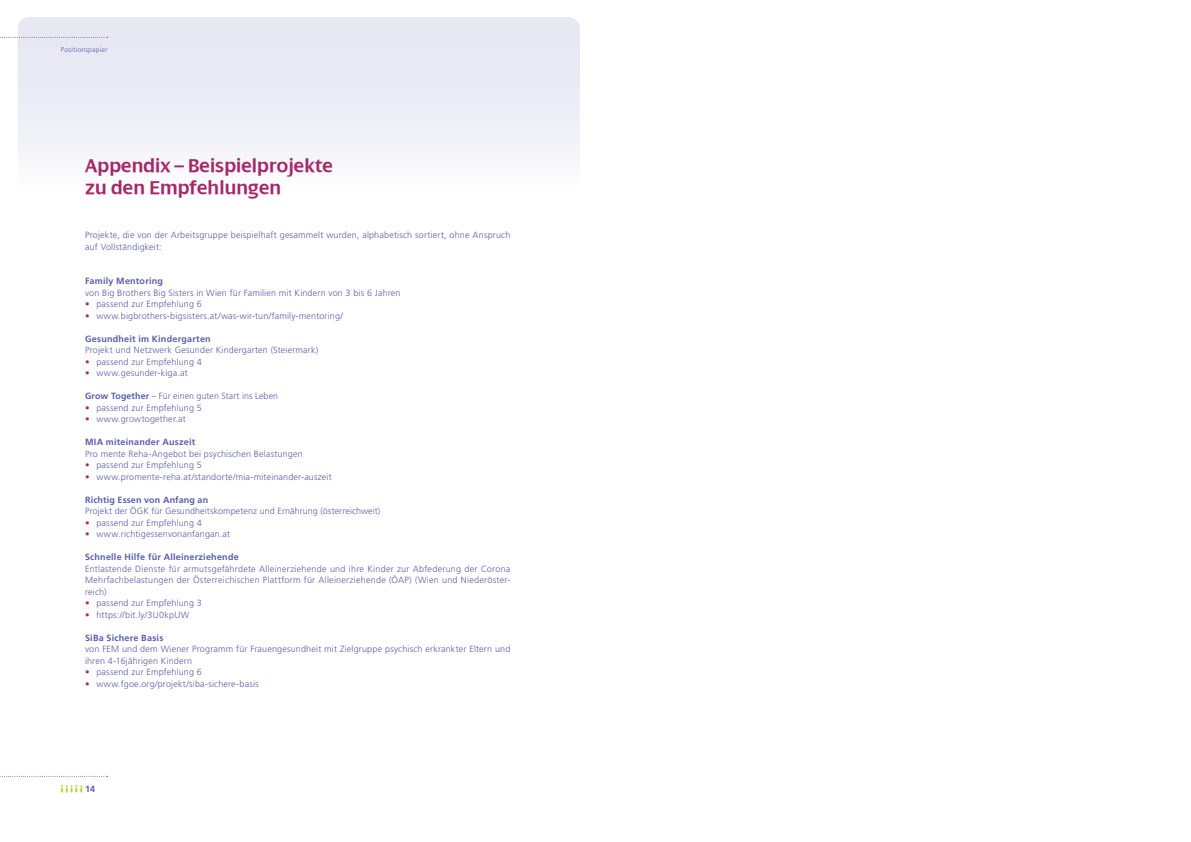
<style>
.page{position:relative;width:1191px;height:842px;background:#fff}
.page>*{position:absolute;margin:0;border:0;box-sizing:border-box;transform-origin:0 0}
.t1{font:600 20px/22px "Dialog";letter-spacing:.005em;color:#a52869}
.t2{font:300 9px/11.5px "Frutiger";letter-spacing:.02em;color:#585da9}
.t3{font:700 9px "Frutiger";letter-spacing:.025em;color:#585da9}
.t4{font:300 7px "Frutiger";letter-spacing:.02em;color:#585da9}
.s1{color:#a52869}
.s2{font-weight:700}
</style>
<div class="page">
<div style="left:18px;top:17px;width:562px;height:172px;background:linear-gradient(to bottom,#e4e4f1,#fafafc);border-radius:11px"></div>
<svg style="left:0;top:776px;width:108px;height:1px"></svg>
<svg style="left:61px;top:785px;width:21px;height:7px"></svg>
<svg style="left:0;top:37px;width:108px;height:1px"></svg>
<p class="t4" style="left:61px;top:45px;width:48px">Positionspapier</p>
<h1 class="t1" style="left:85px;top:154px;width:249px">Appendix – Beispielprojekte zu den Empfehlungen</h1>
<p class="t2" style="left:85px;top:230px;width:427px">Projekte, die von der Arbeitsgruppe beispielhaft gesammelt wurden, alphabetisch sortiert, ohne Anspruch auf Vollständigkeit:</p>
<p class="t3" style="left:85px;top:276px;width:79px">Family Mentoring</p>
<p class="t2" style="left:85px;top:287px;width:317px">von Big Brothers Big Sisters in Wien für Familien mit Kindern von 3 bis 6 Jahren</p>
<p class="t2" style="left:85px;top:299px;width:118px"><span class="s1">•</span> passend zur Empfehlung 6</p>
<p class="t2" style="left:85px;top:310px;width:259px"><span class="s1">•</span> www.bigbrothers-bigsisters.at/was-wir-tun/family-mentoring/</p>
<p class="t3" style="left:85px;top:333px;width:127px">Gesundheit im Kindergarten</p>
<p class="t2" style="left:85px;top:345px;width:235px">Projekt und Netzwerk Gesunder Kindergarten (Steiermark)</p>
<p class="t2" style="left:85px;top:356px;width:118px"><span class="s1">•</span> passend zur Empfehlung 4</p>
<p class="t2" style="left:85px;top:368px;width:104px"><span class="s1">•</span> www.gesunder-kiga.at</p>
<p class="t2" style="left:85px;top:391px;width:194px"><span class="s2">Grow Together</span> – Für einen guten Start ins Leben</p>
<p class="t2" style="left:85px;top:402px;width:118px"><span class="s1">•</span> passend zur Empfehlung 5</p>
<p class="t2" style="left:85px;top:414px;width:102px"><span class="s1">•</span> www.growtogether.at</p>
<p class="t3" style="left:85px;top:437px;width:112px">MIA miteinander Auszeit</p>
<p class="t2" style="left:85px;top:448px;width:219px">Pro mente Reha-Angebot bei psychischen Belastungen</p>
<p class="t2" style="left:85px;top:460px;width:118px"><span class="s1">•</span> passend zur Empfehlung 5</p>
<p class="t2" style="left:85px;top:471px;width:248px"><span class="s1">•</span> www.promente-reha.at/standorte/mia-miteinander-auszeit</p>
<p class="t3" style="left:85px;top:494px;width:125px">Richtig Essen von Anfang an</p>
<p class="t2" style="left:85px;top:506px;width:297px">Projekt der ÖGK für Gesundheitskompetenz und Ernährung (österreichweit)</p>
<p class="t2" style="left:85px;top:517px;width:118px"><span class="s1">•</span> passend zur Empfehlung 4</p>
<p class="t2" style="left:85px;top:529px;width:147px"><span class="s1">•</span> www.richtigessenvonanfangan.at</p>
<p class="t3" style="left:85px;top:552px;width:155px">Schnelle Hilfe für Alleinerziehende</p>
<p class="t2" style="left:85px;top:563px;width:427px;text-align:justify">Entlastende Dienste für armutsgefährdete Alleinerziehende und ihre Kinder zur Abfederung der Corona Mehrfachbelastungen der Österreichischen Plattform für Alleinerziehende (ÖAP) (Wien und Niederöster&shy;reich)</p>
<p class="t2" style="left:85px;top:598px;width:118px"><span class="s1">•</span> passend zur Empfehlung 3</p>
<p class="t2" style="left:85px;top:609px;width:106px"><span class="s1">•</span> https://bit.ly/3U0kpUW</p>
<p class="t3" style="left:85px;top:632px;width:80px">SiBa Sichere Basis</p>
<p class="t2" style="left:85px;top:644px;width:427px">von FEM und dem Wiener Programm für Frauengesundheit mit Zielgruppe psychisch erkrankter Eltern und ihren 4-16jährigen Kindern</p>
<p class="t2" style="left:85px;top:667px;width:118px"><span class="s1">•</span> passend zur Empfehlung 6</p>
<p class="t2" style="left:85px;top:678px;width:175px"><span class="s1">•</span> www.fgoe.org/projekt/siba-sichere-basis</p>
<p class="t3" style="left:85px;top:784px;width:12px">14</p>
</div>
